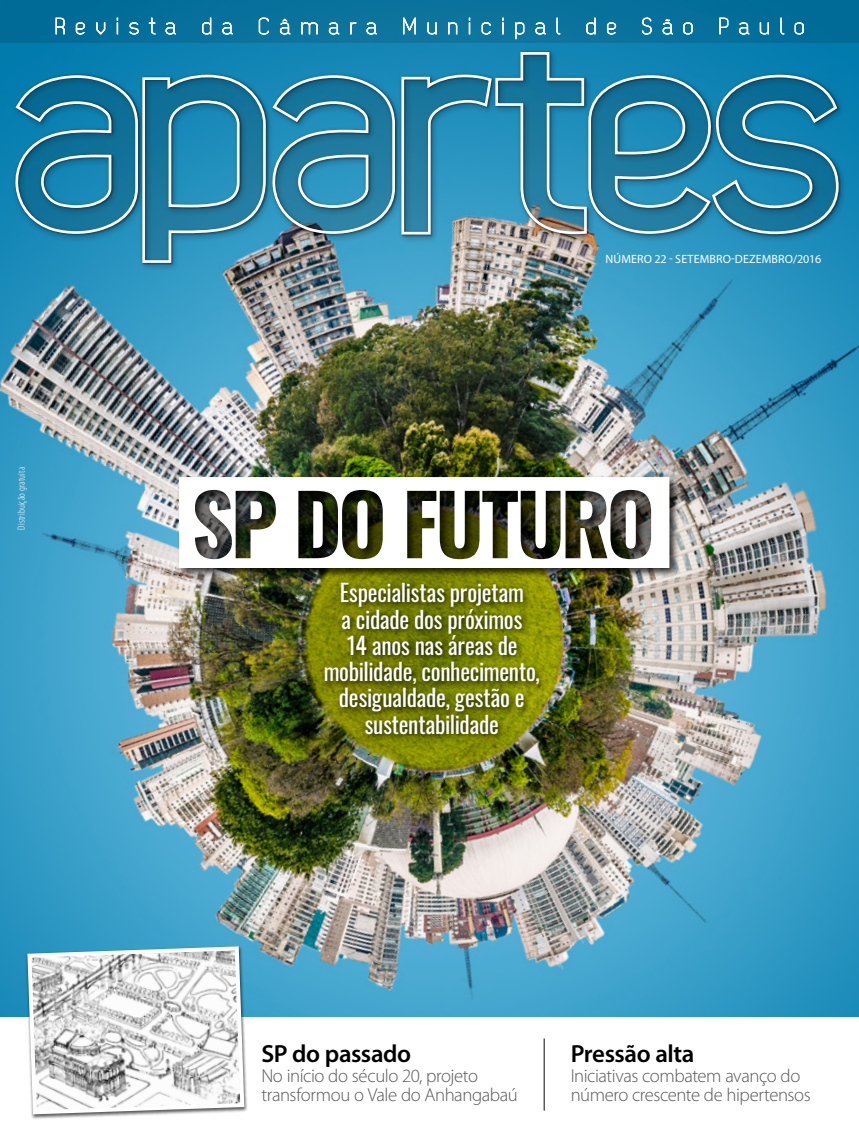
<style>
.page{position:relative;width:859px;height:1132px;background:#fff}
.page>*{position:absolute;margin:0;border:0;box-sizing:border-box;transform-origin:0 0}
.t1{font:600 24.75px "Myriad Pro";letter-spacing:-.02em;color:#000}
.t2{font:23.25px/26.2px "Oswald";letter-spacing:-.015em;color:#fff;text-align:center}
.t3{font:300 18.75px/18.8px "Myriad Pro";letter-spacing:-.025em;color:#58585a}
.t4{font:12px "Myriad Pro";letter-spacing:.01em;color:#fff}
.t5{font:300 condensed 10.5px "Myriad Pro";letter-spacing:.015em;color:#fff}
</style>
<div class="page">
<img style="left:0;top:43px;width:859px;height:973px">
<div style="left:320px;top:580px;width:228px;height:161px;background:#000;opacity:.75"></div>
<hr style="left:543px;top:1038px;width:2px;height:72px;background:#58585a">
<svg style="left:25px;top:729px;width:221px;height:390px"></svg>
<div style="left:177px;top:475px;width:503px;height:103px;background:#000;opacity:.75"></div>
<svg style="left:179px;top:477px;width:490px;height:91px"></svg>
<div style="left:0;top:0;width:859px;height:43px;background:#07709c"></div>
<div style="left:11px;top:48px;width:835px;height:223px;background:#000;opacity:.4"></div>
<svg style="left:14px;top:51px;width:826px;height:213px;background:#338aad"></svg>
<svg style="left:56px;top:18px;width:9px;height:16px"></svg>
<svg style="left:76px;top:22px;width:9px;height:13px"></svg>
<svg style="left:96px;top:22px;width:10px;height:13px"></svg>
<svg style="left:117px;top:18px;width:1px;height:16px"></svg>
<svg style="left:129px;top:22px;width:10px;height:13px"></svg>
<svg style="left:149px;top:17px;width:7px;height:18px"></svg>
<svg style="left:165px;top:22px;width:11px;height:13px"></svg>
<svg style="left:202px;top:17px;width:9px;height:18px"></svg>
<svg style="left:222px;top:22px;width:11px;height:13px"></svg>
<svg style="left:259px;top:17px;width:10px;height:18px"></svg>
<svg style="left:280px;top:18px;width:10px;height:17px"></svg>
<svg style="left:301px;top:22px;width:17px;height:12px"></svg>
<svg style="left:328px;top:22px;width:11px;height:13px"></svg>
<svg style="left:350px;top:22px;width:7px;height:12px"></svg>
<svg style="left:366px;top:22px;width:11px;height:13px"></svg>
<svg style="left:403px;top:17px;width:13px;height:17px"></svg>
<svg style="left:427px;top:22px;width:10px;height:13px"></svg>
<svg style="left:448px;top:22px;width:9px;height:12px"></svg>
<svg style="left:469px;top:18px;width:1px;height:16px"></svg>
<svg style="left:482px;top:22px;width:9px;height:13px"></svg>
<svg style="left:502px;top:18px;width:1px;height:16px"></svg>
<svg style="left:515px;top:22px;width:9px;height:17px"></svg>
<svg style="left:535px;top:22px;width:11px;height:13px"></svg>
<svg style="left:556px;top:18px;width:4px;height:17px"></svg>
<svg style="left:586px;top:17px;width:10px;height:18px"></svg>
<svg style="left:607px;top:22px;width:10px;height:13px"></svg>
<svg style="left:642px;top:17px;width:10px;height:18px"></svg>
<svg style="left:662px;top:19px;width:11px;height:16px"></svg>
<svg style="left:683px;top:22px;width:10px;height:13px"></svg>
<svg style="left:719px;top:18px;width:9px;height:16px"></svg>
<svg style="left:739px;top:22px;width:10px;height:13px"></svg>
<svg style="left:760px;top:22px;width:9px;height:13px"></svg>
<svg style="left:780px;top:18px;width:4px;height:17px"></svg>
<svg style="left:794px;top:22px;width:10px;height:13px"></svg>
<p class="t5" style="left:16px;top:529px;width:64px;rotate:-90deg">Distribuição gratuita</p>
<p class="t4" style="left:605px;top:251px;width:217px">NÚMERO 22 - SETEMBRO-DEZEMBRO/2016</p>
<p class="t2" style="left:324px;top:579px;width:218px">Especialistas projetam<br>a cidade dos próximos<br>14 anos nas áreas de mobilidade, conhecimento, desigualdade, gestão e sustentabilidade</p>
<p class="t1" style="left:261px;top:1037px;width:151px">SP do passado</p>
<p class="t3" style="left:261px;top:1066px;width:258px">No início do século 20, projeto transformou o Vale do Anhangabaú</p>
<p class="t1" style="left:571px;top:1037px;width:125px">Pressão alta</p>
<p class="t3" style="left:571px;top:1066px;width:242px">Iniciativas combatem avanço do número crescente de hipertensos</p>
</div>
